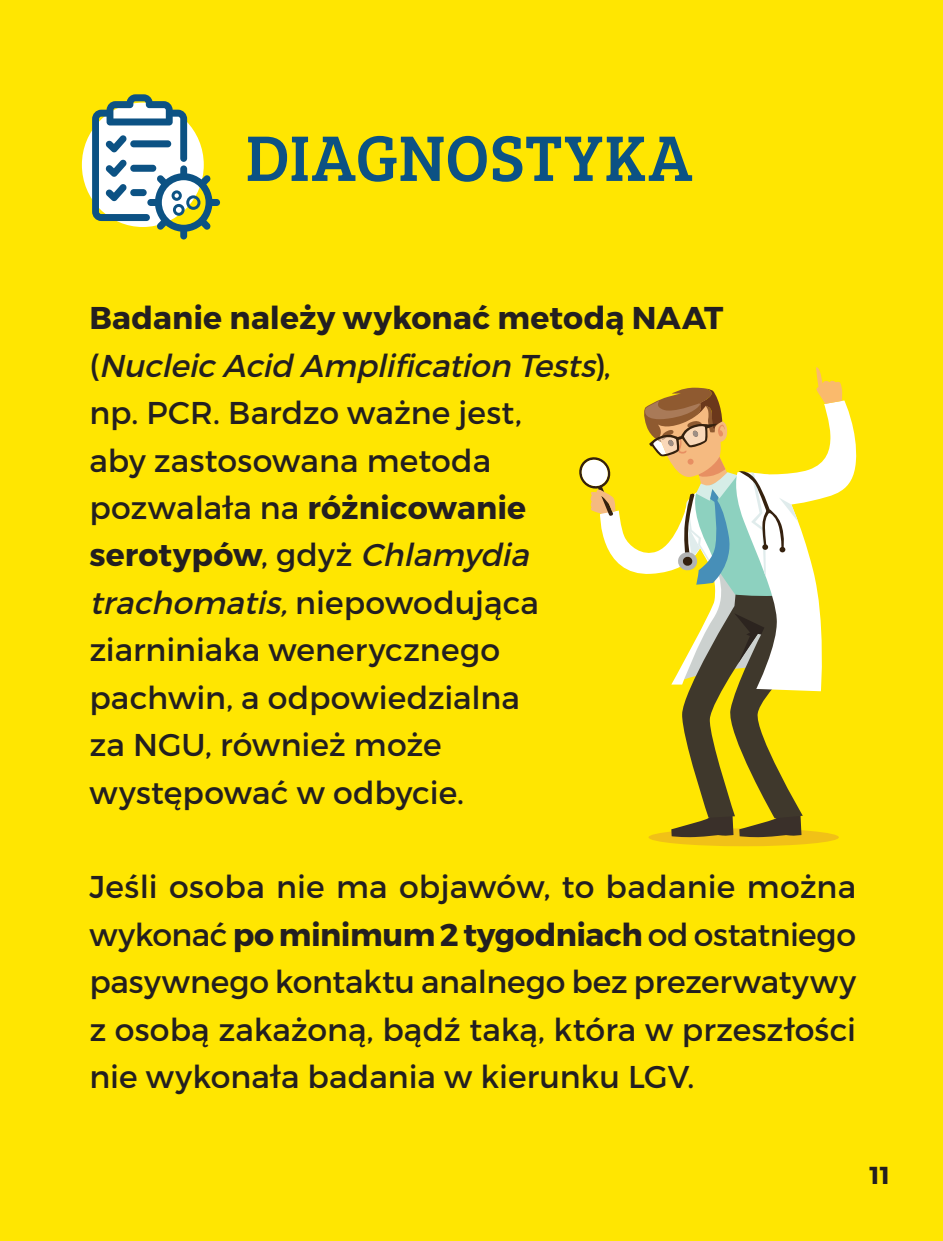
<style>
.page{position:relative;width:943px;height:1241px;background:#fff}
.page>*{position:absolute;margin:0;border:0;box-sizing:border-box;transform-origin:0 0}
.t1{font:66.5px "Bree Serif";letter-spacing:.01em;color:#0c5284}
.t2{font:31.5px/47.2px "Montserrat";color:#231f20}
.t3{font:700 24.5px "Montserrat";color:#231f20}
.s1{font-weight:700}
.s2{font-style:italic}
</style>
<div class="page">
<div style="left:0;top:0;width:943px;height:1240px;background:#ffe601"></div>
<div style="left:82px;top:103px;width:122px;height:124px;background:#fff;border-radius:50%"></div>
<svg style="left:92px;top:94px;width:128px;height:145px"></svg>
<div style="left:648px;top:828px;width:190px;height:18px;background:#f1c117;border-radius:50%"></div>
<svg style="left:579px;top:367px;width:278px;height:470px"></svg>
<div style="left:687px;top:458px;width:6px;height:7px;background:#e78f62;border-radius:50%"></div>
<h1 class="t1" style="left:245px;top:109px;width:448px">DIAGNOSTYKA</h1>
<p class="t2" style="left:89px;top:294px;width:635px"><span class="s1">Badanie należy wykonać metodą NAAT </span>( <span class="s2">Nucleic Acid Amplification Tests</span>) ,<br>np. PCR. Bardzo ważne jest,<br>aby zastosowana metoda<br>pozwalała na <span class="s1">różnicowanie<br>serotypów</span>, gdyż <span class="s2">Chlamydia trachomatis,</span>niepowodująca<br>ziarniniaka wenerycznego<br>pachwin, a odpowiedzialna<br>za NGU, również może<br>występować w odbycie.</p>
<p class="t2" style="left:89px;top:863px;width:768px;text-align:justify">Jeśli osoba nie ma objawów, to badanie można wykonać <span class="s1">po minimum 2 tygodniach</span> od ostatniego pasywnego kontaktu analnego bez prezerwatywy z osobą zakażoną, bądź taką, która w przeszłości nie wykonała badania w kierunku LGV.</p>
<p class="t3" style="left:869px;top:1160px;width:22px">11</p>
</div>
